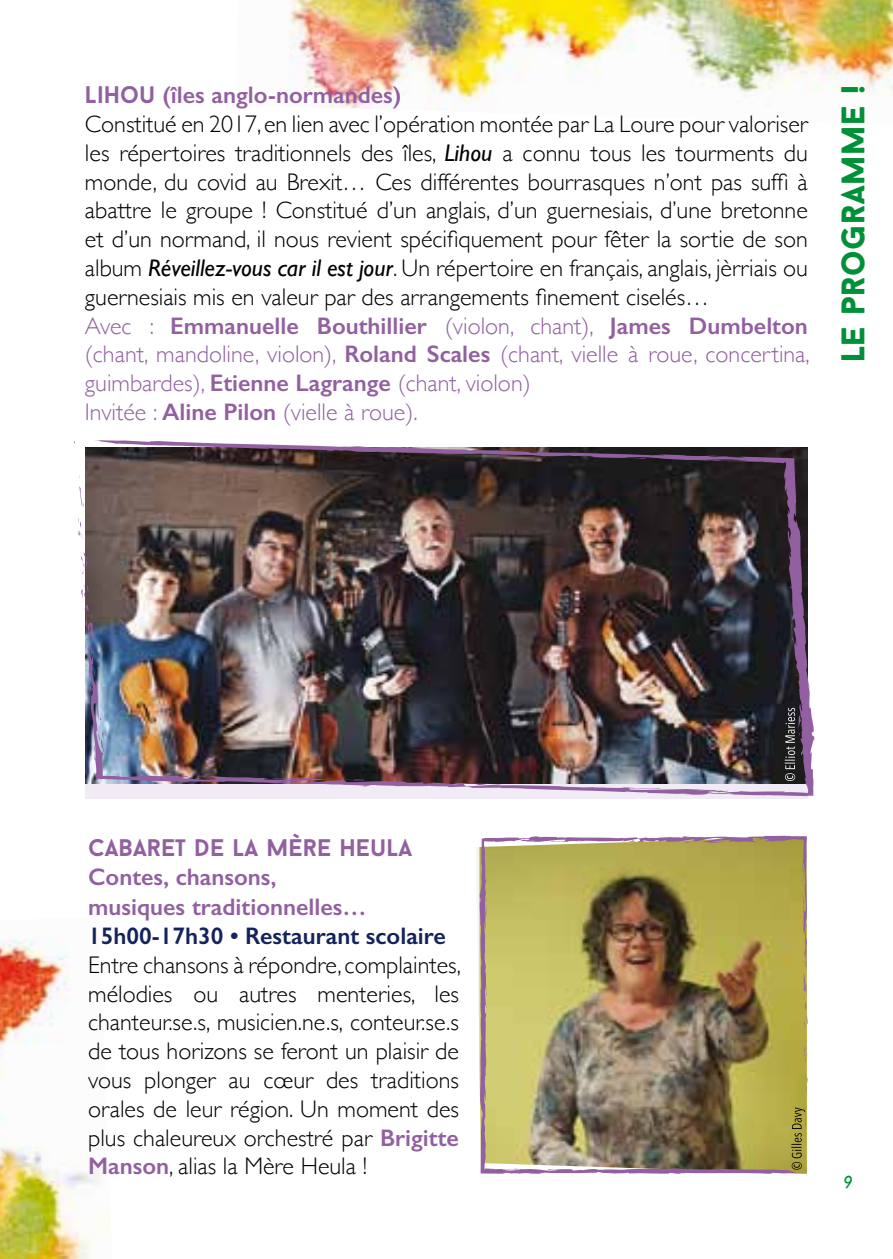
<style>
.page{position:relative;width:893px;height:1259px;background:#fff}
.page>*{position:absolute;margin:0;border:0;box-sizing:border-box;transform-origin:0 0}
.t1{font:900 33px "Baron Neue";color:#009037}
.t2{font:300 24px/28.8px "Gill Sans";color:#000;text-align:justify}
.t3{font:600 24px/30px "Gill Sans";color:#9260a0}
.t4{font:600 24px "Gill Sans";color:#13235b}
.t5{font:700 24px "Baron Neue";color:#9260a0}
.t6{font:italic 18px "Gill Sans";color:#009037}
.s1{font-family:"Baron Neue";font-weight:700;color:#9260a0}
.s2{font-weight:600;color:#9260a0}
.s3{font-weight:400;font-style:italic}
.s4{color:#9260a0}
</style>
<div class="page">
<img style="left:288px;top:0;width:605px;height:112px">
<img style="left:0;top:939px;width:111px;height:320px">
<img style="left:479px;top:835px;width:328px;height:339px">
<svg style="left:516px;top:839px;width:10px;height:3px"></svg>
<svg style="left:803px;top:918px;width:5px;height:144px"></svg>
<svg style="left:802px;top:854px;width:5px;height:32px"></svg>
<svg style="left:760px;top:838px;width:8px;height:4px"></svg>
<svg style="left:684px;top:835px;width:11px;height:7px"></svg>
<svg style="left:480px;top:945px;width:6px;height:14px"></svg>
<svg style="left:79px;top:486px;width:5px;height:22px"></svg>
<svg style="left:78px;top:518px;width:5px;height:20px"></svg>
<img style="left:87px;top:440px;width:728px;height:356px">
<svg style="left:715px;top:790px;width:21px;height:3px"></svg>
<svg style="left:81px;top:551px;width:15px;height:146px"></svg>
<svg style="left:94px;top:729px;width:10px;height:32px"></svg>
<svg style="left:343px;top:779px;width:25px;height:8px"></svg>
<svg style="left:796px;top:674px;width:3px;height:7px"></svg>
<svg style="left:791px;top:624px;width:2px;height:7px"></svg>
<svg style="left:791px;top:1105px;width:16px;height:66px"></svg>
<svg style="left:785px;top:708px;width:15px;height:73px"></svg>
<p class="t2" style="left:85px;top:80px;width:726px;text-align:left"><span class="s1">LIHOU</span> <span class="s2">(îles anglo-normandes)<br></span>Constitué en 2017, en lien avec l’opération montée par La Loure pour valoriser les répertoires traditionnels des îles, <span class="s3">Lihou</span> a connu tous les tourments du monde, du covid au Brexit… Ces différentes bourrasques n’ont pas suffi à abattre le groupe ! Constitué d’un anglais, d’un guernesiais, d’une bretonne et d’un normand, il nous revient spécifiquement pour fêter la sortie de son album <span class="s3">Réveillez-vous car il est jour</span>. Un répertoire en français, anglais, jèrriais ou guernesiais mis en valeur par des arrangements finement ciselés…<br><span class="s4">Avec :</span> <span class="s2">Emmanuelle Bouthillier</span> <span class="s4">(violon, chant),</span> <span class="s2">James Dumbelton </span><span class="s4">(chant, mandoline, violon),</span> <span class="s2">Roland Scales</span> <span class="s4">(chant, vielle à roue, concertina, guimbardes),</span> <span class="s2">Etienne Lagrange</span> <span class="s4">(chant, violon)<br>Invitée :</span> <span class="s2">Aline Pilon</span> <span class="s4">(vielle à roue).</span></p>
<h1 class="t1" style="left:832px;top:362px;width:279px;rotate:-90deg">Le programme !</h1>
<p class="t5" style="left:88px;top:832px;width:325px">CABARET DE LA MÈRE HEULA</p>
<p class="t3" style="left:88px;top:862px;width:280px">Contes, chansons, musiques traditionnelles…</p>
<p class="t4" style="left:88px;top:921px;width:359px">15h00-17h30 • Restaurant scolaire</p>
<p class="t2" style="left:88px;top:949px;width:374px">Entre chansons à répondre, complaintes, mélodies ou autres menteries, les chanteur.se.s, musicien.ne.s, conteur.se.s de tous horizons se feront un plaisir de vous plonger au cœur des traditions orales de leur région. Un moment des plus chaleureux orchestré par <span class="s2">Brigitte Manson</span>, alias la Mère Heula !</p>
<p class="t6" style="left:843px;top:1172px;width:11px">9</p>
</div>
